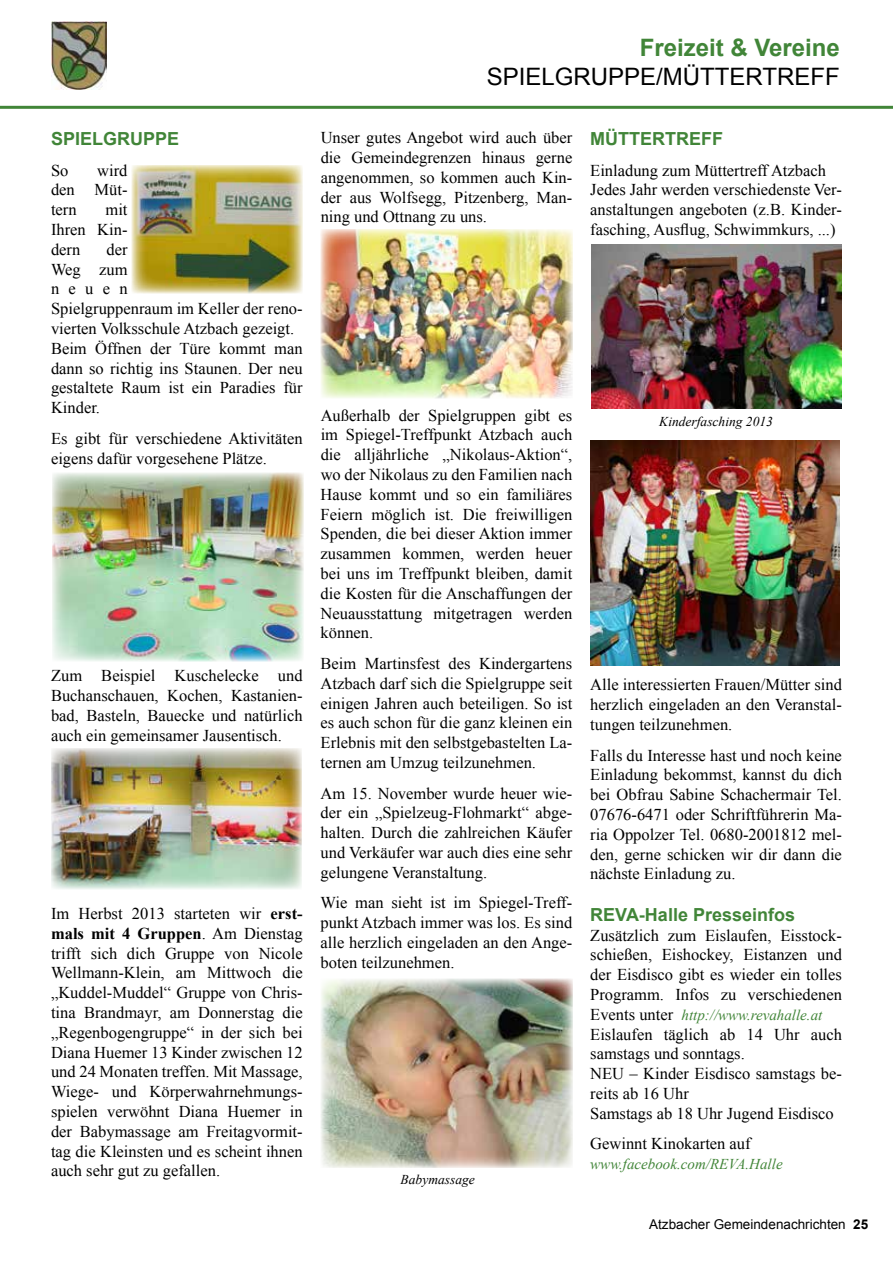
<style>
.page{position:relative;width:893px;height:1263px;background:#fff}
.page>*{position:absolute;margin:0;border:0;box-sizing:border-box;transform-origin:0 0}
.t1{font:24px "Arial";color:#000}
.t2{font:700 24px "Arial";color:#418538}
.t3{font:700 18px "Arial";color:#418538}
.t4{font:16.5px/19.8px "Times New Roman";color:#000;text-align:justify}
.t5{font:italic 15px "Times New Roman";color:#418538}
.t6{font:13.5px "Arial";color:#000}
.t7{font:italic 13.5px "Times New Roman";color:#000}
.s1{font-weight:700}
.s2{font-style:normal;font-size:16.5px;color:#000}
</style>
<div class="page">
<hr style="left:0;top:106px;width:893px;height:3px;background:#418538">
<img style="left:51px;top:21px;width:55px;height:68px">
<img style="left:132px;top:165px;width:170px;height:128px">
<img style="left:52px;top:473px;width:252px;height:188px">
<img style="left:51px;top:748px;width:251px;height:141px">
<img style="left:321px;top:229px;width:252px;height:169px">
<img style="left:321px;top:979px;width:252px;height:189px">
<img style="left:591px;top:245px;width:250px;height:163px">
<img style="left:590px;top:440px;width:250px;height:225px">
<p class="t3" style="left:51px;top:127px;width:130px">SPIELGRUPPE</p>
<p class="t4" style="left:51px;top:160px;width:19px">So</p>
<p class="t4" style="left:51px;top:160px;width:78px;text-indent:46px">wird den Müt&shy;tern</p>
<p class="t4" style="left:51px;top:199px;width:78px;text-indent:55px">mit Ihren Kin&shy;dern</p>
<p class="t4" style="left:51px;top:239px;width:253px;text-align:left;text-indent:55px">der<br>Weg zum<br>neuen<br>Spielgruppenraum im Keller der reno&shy;vierten Volksschule Atzbach gezeigt.<br>Beim Öffnen der Türe kommt man dann so richtig ins Staunen. Der neu gestaltete Raum ist ein Paradies für<br>Kinder.</p>
<p class="t4" style="left:51px;top:428px;width:253px">Es gibt für verschiedene Aktivitäten eigens dafür vorgesehene Plätze.</p>
<p class="t4" style="left:51px;top:666px;width:253px">Zum Beispiel Kuschelecke und Buchanschauen, Kochen, Kastanien&shy;bad, Basteln, Bauecke und natürlich auch ein gemeinsamer Jausentisch.</p>
<p class="t4" style="left:51px;top:903px;width:253px">Im Herbst 2013 starteten wir <span class="s1">erst&shy;mals mit 4 Gruppen</span>. Am Dienstag trifft sich dich Gruppe von Nicole Wellmann-Klein, am Mittwoch die „Kuddel-Muddel“ Gruppe von Chris&shy;tina Brandmayr, am Donnerstag die „Regenbogengruppe“ in der sich bei Diana Huemer 13 Kinder zwischen 12 und 24 Monaten treffen. Mit Massage, Wiege- und Körperwahrnehmungs&shy;spielen verwöhnt Diana Huemer in der Babymassage am Freitagvormit&shy;tag die Kleinsten und es scheint ihnen auch sehr gut zu gefallen.</p>
<h1 class="t2" style="left:640px;top:32px;width:202px">Freizeit &amp; Vereine</h1>
<h1 class="t1" style="left:487px;top:61px;width:354px">spi elgruppe/MÜTTERTREFF</h1>
<p class="t4" style="left:321px;top:128px;width:253px">Unser gutes Angebot wird auch über die Gemeindegrenzen hinaus gerne angenommen, so kommen auch Kin&shy;der aus Wolfsegg, Pitzenberg, Man&shy;ning und Ottnang zu uns.</p>
<p class="t3" style="left:590px;top:127px;width:134px">MÜTTERTREFF</p>
<p class="t4" style="left:590px;top:160px;width:253px;text-align:left">Einladung zum Müttertreff Atzbach Jedes Jahr werden verschiedenste Ver&shy;anstaltungen angeboten (z.B. Kinder&shy;fasching, Ausflug, Schwimmkurs, ...)</p>
<p class="t4" style="left:321px;top:405px;width:253px">Außerhalb der Spielgruppen gibt es im Spiegel-Treffpunkt Atzbach auch die alljährliche „Nikolaus-Aktion“, wo der Nikolaus zu den Familien nach Hause kommt und so ein familiäres Feiern möglich ist. Die freiwilligen Spenden, die bei dieser Aktion immer zusammen kommen, werden heuer bei uns im Treffpunkt bleiben, damit die Kosten für die Anschaffungen der Neuausstattung mitgetragen werden können.</p>
<p class="t4" style="left:321px;top:653px;width:253px">Beim Martinsfest des Kindergartens Atzbach darf sich die Spielgruppe seit einigen Jahren auch beteiligen. So ist es auch schon für die ganz kleinen ein Erlebnis mit den selbstgebastelten La&shy;ternen am Umzug teilzunehmen.</p>
<p class="t4" style="left:321px;top:783px;width:253px">Am 15. November wurde heuer wie&shy;der ein „Spielzeug-Flohmarkt“ abge&shy;halten. Durch die zahlreichen Käufer und Verkäufer war auch dies eine sehr gelungene Veranstaltung.</p>
<p class="t4" style="left:321px;top:893px;width:253px">Wie man sieht ist im Spiegel-Treff&shy;punkt Atzbach immer was los. Es sind alle herzlich eingeladen an den Ange&shy;boten teilzunehmen.</p>
<p class="t7" style="left:401px;top:1170px;width:76px">Babymassage</p>
<p class="t7" style="left:659px;top:412px;width:115px">Kinderfasching 2013</p>
<p class="t4" style="left:590px;top:675px;width:253px">Alle interessierten Frauen/Mütter sind herzlich eingeladen an den Veranstal&shy;tungen teilzunehmen.</p>
<p class="t4" style="left:590px;top:745px;width:253px">Falls du Interesse hast und noch keine Einladung bekommst, kannst du dich bei Obfrau Sabine Schachermair Tel.<br>07676-6471 oder Schriftführerin Ma&shy;ria Oppolzer Tel. 0680-2001812 mel&shy;den, gerne schicken wir dir dann die nächste Einladung zu.</p>
<p class="t3" style="left:590px;top:902px;width:206px">REVA-Halle Presseinfos</p>
<p class="t4" style="left:590px;top:925px;width:253px">Zusätzlich zum Eislaufen, Eisstock&shy;schießen, Eishockey, Eistanzen und der Eisdisco gibt es wieder ein tolles Programm. Infos zu verschiedenen</p>
<p class="t5" style="left:590px;top:1004px;width:234px"><span class="s2">Events unter</span> http://www.revahalle.at</p>
<p class="t4" style="left:590px;top:1024px;width:253px;text-align:left">Eislaufen täglich ab 14 Uhr auch samstags und sonntags.<br>NEU – Kinder Eisdisco samstags be&shy;reits ab 16 Uhr<br>Samstags ab 18 Uhr Jugend Eisdisco</p>
<p class="t4" style="left:590px;top:1134px;width:162px">Gewinnt Kinokarten auf</p>
<p class="t5" style="left:590px;top:1154px;width:194px">www.facebook.com/REVA.Halle</p>
<p class="t6" style="left:649px;top:1216px;width:221px">Atzbacher Gemeindenachrichten <span class="s1">25</span></p>
</div>
